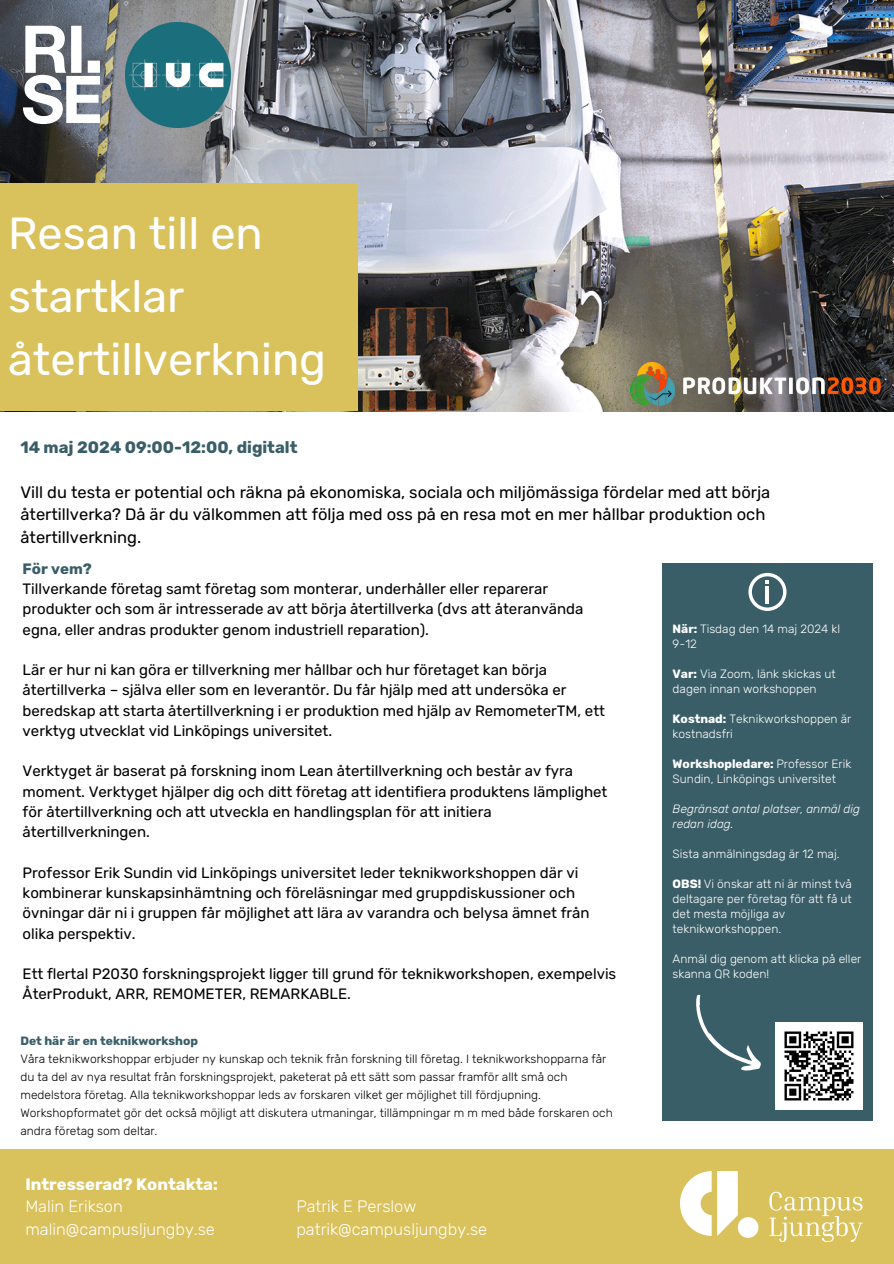
<style>
.page{position:relative;width:894px;height:1264px;background:#fff}
.page>*{position:absolute;margin:0;border:0;box-sizing:border-box;transform-origin:0 0}
.t1{font:45px/63px "Rubik";color:#fff}
.t2{font:16.5px/22.5px "Rubik";color:#000}
.t3{font:300 16.5px/22.5px "Rubik";color:#fff}
.t4{font:700 16.5px "Rubik";color:#3a5e67}
.t5{font:15px/20.2px "Rubik";color:#000}
.t6{font:300 12px/18px "Rubik";color:#000}
.t7{font:300 12px/15px "Rubik";color:#fff}
.t8{font:italic 300 12px/15px "Rubik";color:#fff}
.t9{font:700 12px "Rubik";color:#3a5e67}
.s1{font-weight:700;color:#3a5e67}
.s2{font-weight:700}
</style>
<div class="page">
<div style="left:0;top:1149px;width:893px;height:114px;background:#d9c15b"></div>
<img style="left:0;top:0;width:893px;height:412px">
<div style="left:0;top:183px;width:357px;height:228px;background:#d9c15b"></div>
<img style="left:680px;top:1171px;width:182px;height:69px">
<div style="left:661px;top:563px;width:211px;height:557px;background:#3a5e67"></div>
<svg style="left:696px;top:994px;width:65px;height:77px"></svg>
<svg style="left:748px;top:573px;width:38px;height:38px"></svg>
<svg style="left:23px;top:26px;width:77px;height:98px"></svg>
<img style="left:125px;top:22px;width:105px;height:105px">
<img style="left:630px;top:363px;width:249px;height:42px">
<img style="left:775px;top:1022px;width:87px;height:87px">
<h3 class="t1" style="left:8px;top:202px;width:319px">Resan till en startklar återtillverkning</h3>
<h3 class="t4" style="left:20px;top:437px;width:278px">14 maj 2024 09:00-12:00, digitalt</h3>
<h3 class="t2" style="left:20px;top:481px;width:751px">Vill du testa er potential och räkna på ekonomiska, sociala och miljömässiga fördelar med att börja återtillverka? Då är du välkommen att följa med oss på en resa mot en mer hållbar produktion och återtillverkning.</h3>
<p class="t5" style="left:23px;top:558px;width:562px"><span class="s1">För vem?<br></span>Tillverkande företag samt företag som monterar, underhåller eller reparerar produkter och som är intresserade av att börja återtillverka (dvs att återanvända egna, eller andras produkter genom industriell reparation).</p>
<p class="t5" style="left:23px;top:660px;width:584px">Lär er hur ni kan göra er tillverkning mer hållbar och hur företaget kan börja återtillverka – själva eller som en leverantör. Du får hjälp med att undersöka er beredskap att starta återtillverkning i er produktion med hjälp av RemometerTM, ett verktyg utvecklat vid Linköpings universitet.</p>
<p class="t5" style="left:23px;top:761px;width:586px">Verktyget är baserat på forskning inom Lean återtillverkning och består av fyra moment. Verktyget hjälper dig och ditt företag att identifiera produktens lämplighet för återtillverkning och att utveckla en handlingsplan för att initiera återtillverkningen.</p>
<p class="t5" style="left:23px;top:862px;width:568px">Professor Erik Sundin vid Linköpings universitet leder teknikworkshoppen där vi kombinerar kunskapsinhämtning och föreläsningar med gruppdiskussioner och övningar där ni i gruppen får möjlighet att lära av varandra och belysa ämnet från olika perspektiv.</p>
<p class="t5" style="left:23px;top:963px;width:595px">Ett flertal P2030 forskningsprojekt ligger till grund för teknikworkshopen, exempelvis<br>ÅterProdukt, ARR, REMOMETER, REMARKABLE.</p>
<p class="t9" style="left:20px;top:1033px;width:179px">Det här är en teknikworkshop</p>
<p class="t6" style="left:20px;top:1050px;width:593px">Våra teknikworkshoppar erbjuder ny kunskap och teknik från forskning till företag. I teknikworkshopparna får du ta del av nya resultat från forskningsprojekt, paketerat på ett sätt som passar framför allt små och medelstora företag. Alla teknikworkshoppar leds av forskaren vilket ger möjlighet till fördjupning.<br>Workshopformatet gör det också möjligt att diskutera utmaningar, tillämpningar m m med både forskaren och andra företag som deltar.</p>
<p class="t3" style="left:25px;top:1172px;width:194px"><span class="s2">Intresserad? Kontakta:<br></span>Malin Erikson malin@campusljungby.se</p>
<h2 class="t3" style="left:296px;top:1195px;width:192px">Patrik E Perslow patrik@campusljungby.se</h2>
<h3 class="t7" style="left:672px;top:621px;width:169px"><span class="s2">När:</span> Tisdag den 14 maj 2024 kl<br>9-12</h3>
<h3 class="t7" style="left:672px;top:666px;width:164px"><span class="s2">Var:</span> Via Zoom, länk skickas ut dagen innan workshoppen</h3>
<h3 class="t7" style="left:672px;top:711px;width:180px"><span class="s2">Kostnad:</span> Teknikworkshoppen är kostnadsfri</h3>
<p class="t7" style="left:672px;top:756px;width:180px"><span class="s2">Workshopledare:</span> Professor Erik<br>Sundin, Linköpings universitet</p>
<p class="t8" style="left:672px;top:801px;width:189px">Begränsat antal platser, anmäl dig redan idag.</p>
<p class="t7" style="left:672px;top:846px;width:168px">Sista anmälningsdag är 12 maj.</p>
<p class="t7" style="left:672px;top:876px;width:181px"><span class="s2">OBS!</span> Vi önskar att ni är minst två deltagare per företag för att få ut det mesta möjliga av teknikworkshoppen.</p>
<p class="t7" style="left:672px;top:951px;width:190px">Anmäl dig genom att klicka på eller skanna QR koden!</p>
</div>
